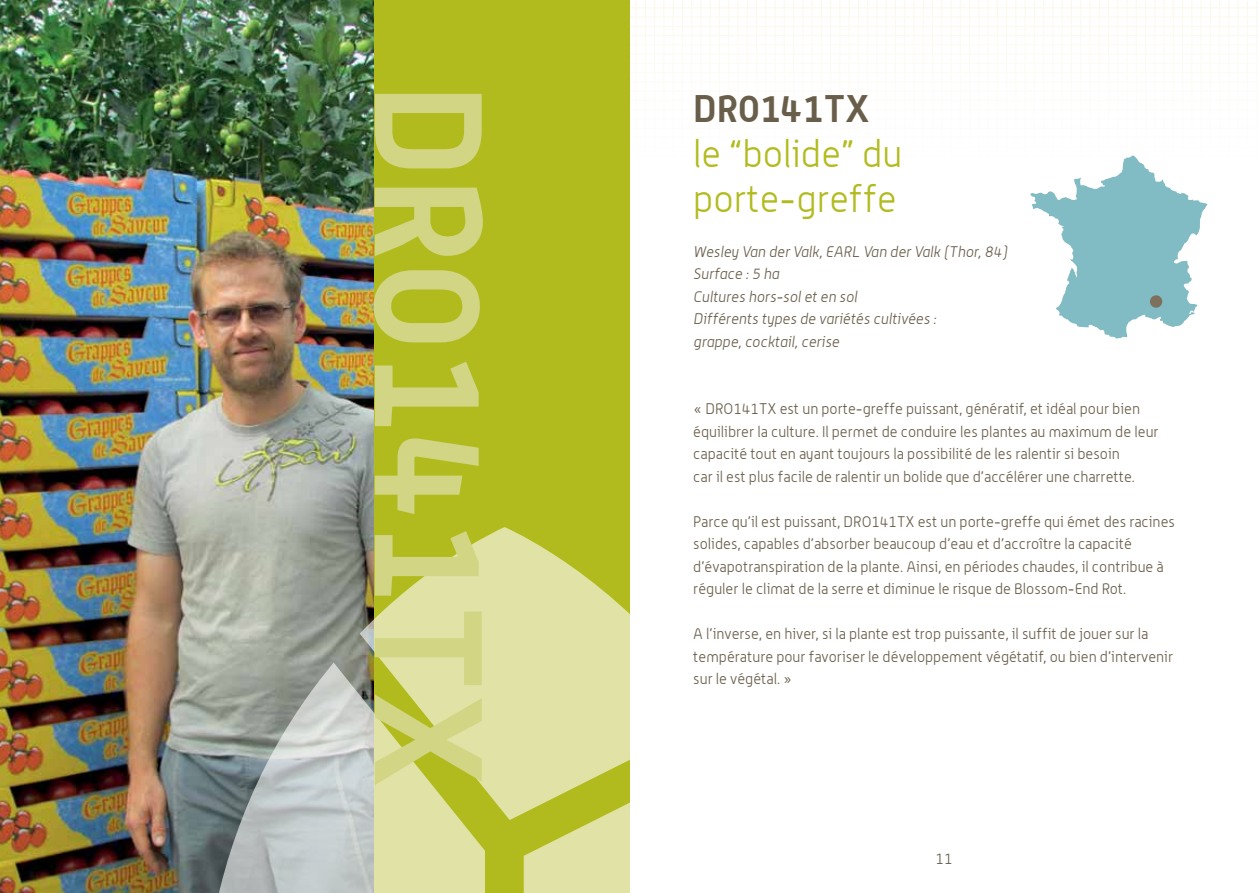
<style>
.page{position:relative;width:1259px;height:893px;background:#fff}
.page>*{position:absolute;margin:0;border:0;box-sizing:border-box;transform-origin:0 0}
.t1{font:700 150px "Alwyn";color:#d1d584}
.t2{font:300 37.5px/45px "Alwyn";color:#b2bb1e}
.t3{font:700 37.5px "Alwyn";color:#695e4a}
.t4{font:300 15px/22.5px "Alwyn";color:#695e4a}
.t5{font:italic 300 15px/22.5px "Alwyn";color:#695e4a}
</style>
<div class="page">
<img style="left:0;top:0;width:374px;height:893px">
<svg style="left:629px;top:0;width:630px;height:160px"></svg>
<div style="left:374px;top:0;width:255px;height:893px;background:#b2bb1e"></div>
<svg style="left:360px;top:527px;width:270px;height:293px;fill:#e0e3a5"></svg>
<svg style="left:524px;top:750px;width:106px;height:143px"></svg>
<svg style="left:206px;top:663px;width:279px;height:230px;background:#bbc19d"></svg>
<svg style="left:1030px;top:155px;width:177px;height:184px"></svg>
<div style="left:1150px;top:295px;width:12px;height:13px;background:#7d715e;border-radius:50%"></div>
<h1 class="t1" style="left:522px;top:83px;width:706px;rotate:90deg">DR0141TX</h1>
<h2 class="t3" style="left:693px;top:85px;width:178px">DR0141TX</h2>
<h2 class="t2" style="left:693px;top:130px;width:211px">le “bolide” du porte-greffe</h2>
<p class="t5" style="left:693px;top:240px;width:315px">Wesley Van der Valk, EARL Van der Valk (Thor, 84)<br>Surface : 5 ha<br>Cultures hors-sol et en sol<br>Différents types de variétés cultivées :<br>grappe, cocktail, cerise</p>
<p class="t4" style="left:693px;top:397px;width:467px">« DRO141TX est un porte-greffe puissant, génératif, et idéal pour bien équilibrer la culture. Il permet de conduire les plantes au maximum de leur capacité tout en ayant toujours la possibilité de les ralentir si besoin<br>car il est plus facile de ralentir un bolide que d’accélérer une charrette.</p>
<p class="t4" style="left:693px;top:510px;width:483px">Parce qu’il est puissant, DRO141TX est un porte-greffe qui émet des racines solides, capables d’absorber beaucoup d’eau et d’accroître la capacité d’évapotranspiration de la plante. Ainsi, en périodes chaudes, il contribue à réguler le climat de la serre et diminue le risque de Blossom-End Rot.</p>
<p class="t4" style="left:693px;top:622px;width:481px">A l’inverse, en hiver, si la plante est trop puissante, il suffit de jouer sur la température pour favoriser le développement végétatif, ou bien d’intervenir sur le végétal. »</p>
<p class="t4" style="left:935px;top:848px;width:19px">11</p>
</div>
